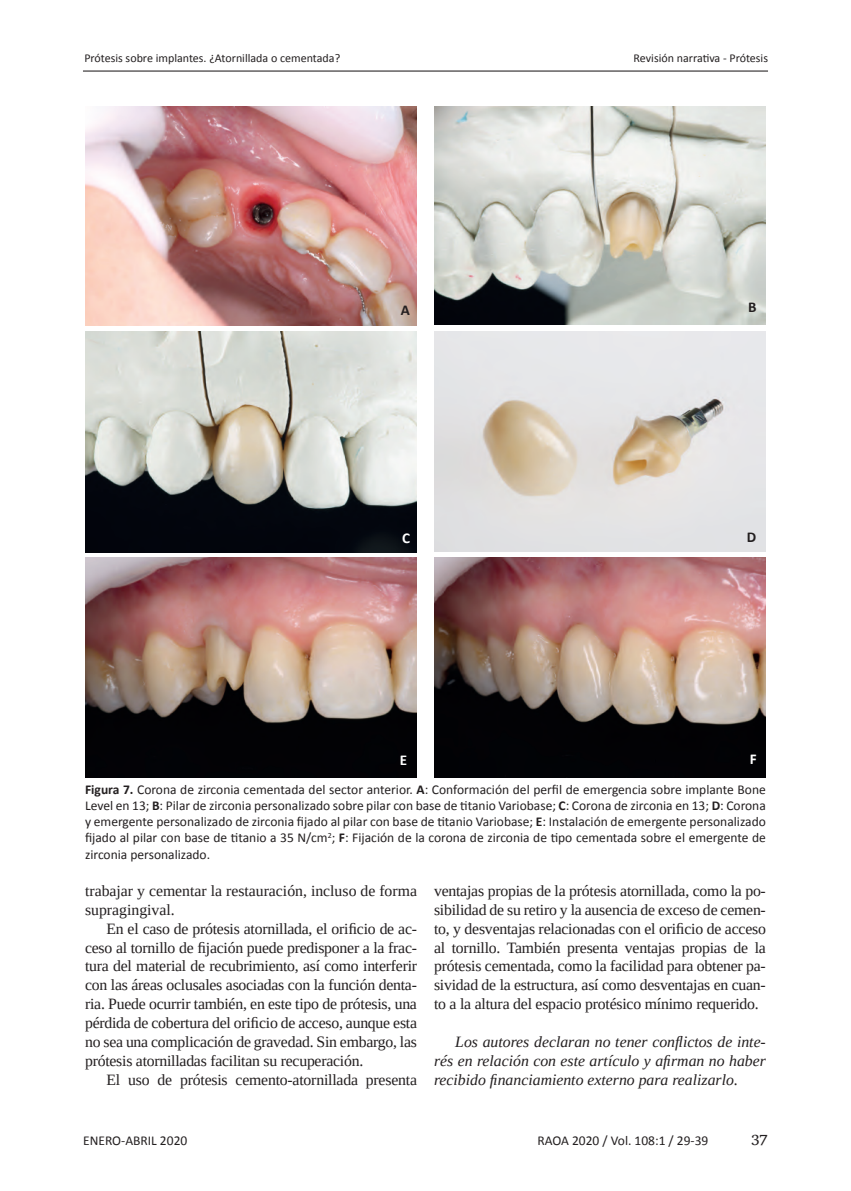
<style>
.page{position:relative;width:851px;height:1191px;background:#fff}
.page>*{position:absolute;margin:0;border:0;box-sizing:border-box;transform-origin:0 0}
.t1{font:15.75px/18.9px "Liberation Serif";letter-spacing:-.015em;color:#231f20;text-align:justify}
.t2{font:italic 15.75px/18.9px "Liberation Serif";color:#231f20;text-align:justify}
.t3{font:700 15px "Calibri";color:#231f20}
.t4{font:700 15px "Calibri";color:#fff}
.t5{font:15px "Charis SIL";color:#231f20}
.t6{font:13.5px/16.2px "Calibri";color:#231f20;text-align:justify}
.t7{font:12px "Calibri";color:#231f20}
.s1{font-weight:700}
</style>
<div class="page">
<hr style="left:83px;top:71px;width:684px;height:1px;background:#231f20">
<img style="left:85px;top:106px;width:332px;height:220px">
<img style="left:434px;top:106px;width:331px;height:219px">
<img style="left:85px;top:332px;width:332px;height:220px">
<img style="left:434px;top:332px;width:331px;height:219px">
<img style="left:85px;top:557px;width:332px;height:220px">
<img style="left:434px;top:557px;width:331px;height:220px">
<p class="t7" style="left:84px;top:50px;width:257px">Prótesis sobre implantes. ¿Atornillada o cementada?</p>
<p class="t7" style="left:633px;top:50px;width:136px">Revisión narrativa - Prótesis</p>
<p class="t3" style="left:400px;top:301px;width:11px">A</p>
<p class="t3" style="left:748px;top:298px;width:10px">B</p>
<p class="t4" style="left:402px;top:528px;width:9px">C</p>
<p class="t3" style="left:746px;top:527px;width:11px">D</p>
<p class="t4" style="left:399px;top:751px;width:9px">E</p>
<p class="t4" style="left:749px;top:749px;width:8px">F</p>
<p class="t6" style="left:85px;top:781px;width:682px"><span class="s1">Figura 7.</span> Corona de zirconia cementada del sector anterior. <span class="s1">A</span>: Conformación del perfil de emergencia sobre implante Bone Level en 13; <span class="s1">B</span>: Pilar de zirconia personalizado sobre pilar con base de titanio Variobase; <span class="s1">C</span>: Corona de zirconia en 13; <span class="s1">D</span>: Corona y emergente personalizado de zirconia fijado al pilar con base de titanio Variobase; <span class="s1">E</span>: Instalación de emergente personalizado fijado al pilar con base de titanio a 35 N/cm<sup>2</sup>; <span class="s1">F</span>: Fijación de la corona de zirconia de tipo cementada sobre el emergente de zirconia personalizado.</p>
<p class="t1" style="left:85px;top:881px;width:333px">trabajar y cementar la restauración, incluso de forma supragingival.</p>
<p class="t1" style="left:85px;top:919px;width:333px;text-indent:21px">En el caso de prótesis atornillada, el orificio de ac&shy;ceso al tornillo de fijación puede predisponer a la frac&shy;tura del material de recubrimiento, así como interferir con las áreas oclusales asociadas con la función denta&shy;ria. Puede ocurrir también, en este tipo de prótesis, una pérdida de cobertura del orificio de acceso, aunque esta no sea una complicación de gravedad. Sin embargo, las prótesis atornilladas facilitan su recuperación.</p>
<p class="t1" style="left:106px;top:1070px;width:312px">El uso de prótesis cemento-atornillada presenta</p>
<p class="t1" style="left:434px;top:881px;width:333px">ventajas propias de la prótesis atornillada, como la po&shy;sibilidad de su retiro y la ausencia de exceso de cemen&shy;to, y desventajas relacionadas con el orificio de acceso al tornillo. También presenta ventajas propias de la prótesis cementada, como la facilidad para obtener pa&shy;sividad de la estructura, así como desventajas en cuan&shy;to a la altura del espacio protésico mínimo requerido.</p>
<p class="t2" style="left:434px;top:1032px;width:333px;text-indent:21px">Los autores declaran no tener conflictos de inte&shy;rés en relación con este artículo y afirman no haber recibido financiamiento externo para realizarlo.</p>
<p class="t6" style="left:83px;top:1132px;width:106px">ENERO-ABRIL 2020</p>
<p class="t6" style="left:537px;top:1132px;width:172px">RAOA 2020 / Vol. 108:1 / 29-39</p>
<p class="t5" style="left:751px;top:1131px;width:18px">37</p>
</div>
